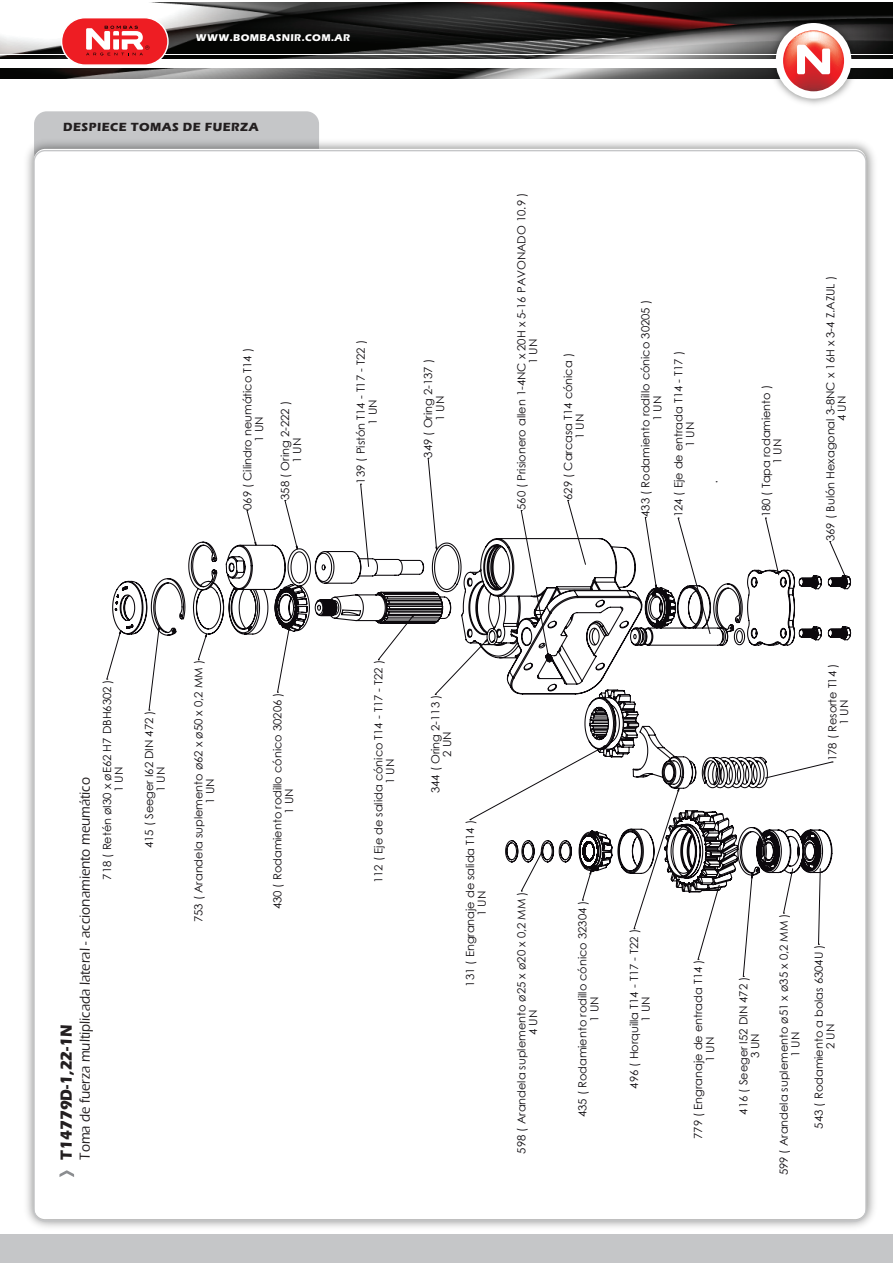
<style>
.page{position:relative;width:893px;height:1263px;background:#fff}
.page>*{position:absolute;margin:0;border:0;box-sizing:border-box;transform-origin:0 0}
.t1{font:700 16.5px "Eras ITC";color:#231f20;scale:.92 1}
.t2{font:500 14.85px "Eras ITC";color:#231f20;scale:.92 1}
.t3{font:700 12.15px "Eras ITC";letter-spacing:.04em;color:#231f20}
.t4{font:11.25px/11.9px "Century Gothic";color:#0c090d;text-align:center}
.t5{font:700 10.05px "Eras ITC";letter-spacing:.04em;color:#fff}
</style>
<div class="page">
<div style="left:34px;top:111px;width:285px;height:54px;background:#c5c6c8;border-radius:13px"></div>
<img style="left:27px;top:140px;width:847px;height:1087px">
<div style="left:34px;top:149px;width:832px;height:1070px;background:#fff;border-radius:11px"></div>
<div style="left:0;top:1234px;width:893px;height:29px;background:#c5c6c8"></div>
<img style="left:0;top:3px;width:893px;height:76px">
<img style="left:764px;top:11px;width:99px;height:94px">
<div style="left:776px;top:23px;width:75px;height:76px;background:#fff;border-radius:50%"></div>
<hr style="left:0;top:54px;width:893px;height:1px;background:#fff">
<div style="left:0;top:59px;width:893px;height:8px;background:#fff"></div>
<svg style="left:783px;top:30px;width:61px;height:61px"></svg>
<svg style="left:61px;top:17px;width:108px;height:48px"></svg>
<svg style="left:59px;top:1170px;width:15px;height:7px"></svg>
<svg style="left:112px;top:537px;width:740px;height:356px"></svg>
<p class="t5" style="left:196px;top:32px;width:156px">WWW.BOMBASNIR.COM.AR</p>
<p class="t3" style="left:63px;top:120px;width:197px">DESPIECE TOMAS DE FUERZA</p>
<p class="t4" style="left:241px;top:510px;width:164px;rotate:-90deg">069 ( Cilindro neumático T14 )<br>1 UN</p>
<p class="t4" style="left:279px;top:500px;width:100px;rotate:-90deg">358 ( Oring 2-222 )<br>1 UN</p>
<p class="t4" style="left:355px;top:484px;width:145px;rotate:-90deg">139 ( Pistón T14 - T17 - T22 )<br>1 UN</p>
<p class="t4" style="left:422px;top:458px;width:100px;rotate:-90deg">349 ( Oring 2-137 )<br>1 UN</p>
<p class="t4" style="left:515px;top:510px;width:319px;rotate:-90deg">560 ( Prisionero allen 1-4NC x 20H x 5-16 PAVONADO 10.9 )<br>1 UN</p>
<p class="t4" style="left:562px;top:500px;width:148px;rotate:-90deg">629 ( Carcasa T14 cónica )<br>1 UN</p>
<p class="t4" style="left:639px;top:517px;width:218px;rotate:-90deg">433 ( Rodamiento rodillo cónico 30205 )<br>1 UN</p>
<p class="t4" style="left:672px;top:517px;width:168px;rotate:-90deg">124 ( Eje de entrada T14 - T17 )<br>1 UN</p>
<p class="t4" style="left:760px;top:517px;width:134px;rotate:-90deg">180 ( Tapa rodamiento )<br>1 UN</p>
<p class="t4" style="left:824px;top:541px;width:267px;rotate:-90deg">369 ( Bulón Hexagonal 3-8NC x 16H x 3-4 Z.AZUL )<br>4 UN</p>
<h2 class="t2" style="left:77px;top:1159px;width:417px;rotate:-90deg">Toma de fuerza multiplicada lateral - accionamiento meumático</h2>
<h1 class="t1" style="left:57px;top:1159px;width:149px;rotate:-90deg">T14779D-1,22-1N</h1>
<p class="t4" style="left:101px;top:880px;width:202px;rotate:-90deg">718 ( Retén øI30 x øE62 H7 DBH6302 )<br>1 UN</p>
<p class="t4" style="left:143px;top:848px;width:140px;rotate:-90deg">415 ( Seeger I62 DIN 472 )<br>1 UN</p>
<p class="t4" style="left:192px;top:922px;width:264px;rotate:-90deg">753 ( Arandela suplemento ø62 x ø50 x 0,2 MM )<br>1 UN</p>
<p class="t4" style="left:271px;top:909px;width:218px;rotate:-90deg">430 ( Rodamiento rodillo cónico 30206 )<br>1 UN</p>
<p class="t4" style="left:372px;top:883px;width:224px;rotate:-90deg">112 ( Eje de salida cónico T14 - T17 - T22 )<br>1 UN</p>
<p class="t4" style="left:429px;top:793px;width:100px;rotate:-90deg">344 ( Oring 2-113 )<br>2 UN</p>
<p class="t4" style="left:464px;top:987px;width:168px;rotate:-90deg">131 ( Engranaje de salida T14 )<br>1 UN</p>
<p class="t4" style="left:515px;top:1153px;width:264px;rotate:-90deg">598 ( Arandela suplemento ø25 x ø20 x 0,2 MM )<br>4 UN</p>
<p class="t4" style="left:576px;top:1117px;width:218px;rotate:-90deg">435 ( Rodamiento rodillo cónico 32304 )<br>1 UN</p>
<p class="t4" style="left:628px;top:1089px;width:161px;rotate:-90deg">496 ( Horquilla T14 - T17 - T22 )<br>1 UN</p>
<p class="t4" style="left:826px;top:761px;width:99px;rotate:-90deg">178 ( Resorte T14 )<br>1 UN</p>
<p class="t4" style="left:692px;top:1139px;width:181px;rotate:-90deg">779 ( Engranaje de entrada T14 )<br>1 UN</p>
<p class="t4" style="left:737px;top:1115px;width:140px;rotate:-90deg">416 ( Seeger I52 DIN 472 )<br>3 UN</p>
<p class="t4" style="left:778px;top:1175px;width:264px;rotate:-90deg">599 ( Arandela suplemento ø51 x ø35 x 0,2 MM )<br>1 UN</p>
<p class="t4" style="left:813px;top:1128px;width:185px;rotate:-90deg">543 ( Rodamiento a bolas 6304U )<br>2 UN</p>
</div>
